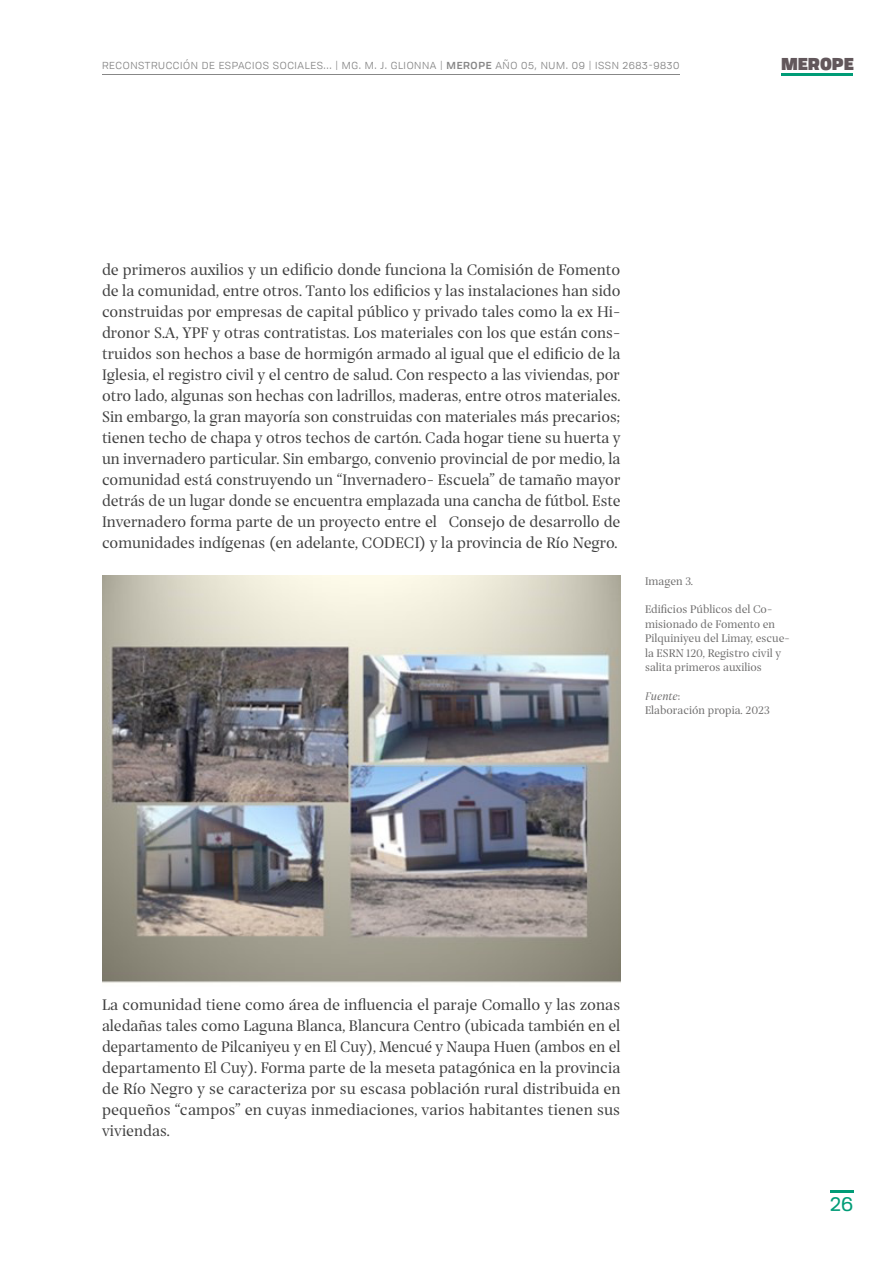
<style>
.page{position:relative;width:893px;height:1263px;background:#fff}
.page>*{position:absolute;margin:0;border:0;box-sizing:border-box;transform-origin:0 0}
.t1{font:19.5px "Tofino Personal";color:#009c77}
.t2{font:16.5px/21px "Prospectus M";color:#404040;text-align:justify}
.t3{font:900 16.5px "Tofino Personal";color:#62575b}
.t4{font:12px/14.4px "Prospectus M";color:#706f6f}
.t5{font:12px "Tofino Personal";letter-spacing:.05em;color:#878787}
.s1{font-weight:500}
.s2{font-style:italic}
</style>
<div class="page">
<hr style="left:830px;top:1190px;width:24px;height:2px;background:#009c77">
<hr style="left:782px;top:73px;width:71px;height:2px;background:#009c77">
<hr style="left:102px;top:74px;width:577px;height:1px;background:#878787">
<img style="left:102px;top:576px;width:518px;height:407px">
<p class="t5" style="left:102px;top:56px;width:579px">RECONSTRUCCIÓN DE ESPACIOS SOCIALES... | MG. M. J. GLIONNA | <span class="s1">merope</span> AÑO 05, NUM. 09 | ISSN 2683-9830</p>
<p class="t3" style="left:781px;top:49px;width:74px">MEROPE</p>
<p class="t2" style="left:102px;top:259px;width:520px">de primeros auxilios y un edificio donde funciona la Comisión de Fomento de la comunidad, entre otros. Tanto los edificios y las instalaciones han sido construidas por empresas de capital público y privado tales como la ex Hi&shy;dronor S.A, YPF y otras contratistas. Los materiales con los que están cons&shy;truidos son hechos a base de hormigón armado al igual que el edificio de la Iglesia, el registro civil y el centro de salud. Con respecto a las viviendas, por otro lado, algunas son hechas con ladrillos, maderas, entre otros materiales.<br>Sin embargo, la gran mayoría son construidas con materiales más precarios; tienen techo de chapa y otros techos de cartón. Cada hogar tiene su huerta y un invernadero particular. Sin embargo, convenio provincial de por medio, la comunidad está construyendo un “Invernadero- Escuela” de tamaño mayor detrás de un lugar donde se encuentra emplazada una cancha de fútbol. Este Invernadero forma parte de un proyecto entre el Consejo de desarrollo de comunidades indígenas (en adelante, CODECI) y la provincia de Río Negro.</p>
<p class="t4" style="left:645px;top:573px;width:50px">Imagen 3.</p>
<p class="t4" style="left:645px;top:602px;width:146px">Edificios Públicos del Co&shy;misionado de Fomento en<br>Pilquiniyeu del Limay, escue&shy;la ESRN 120, Registro civil y salita primeros auxilios</p>
<p class="t4" style="left:645px;top:688px;width:127px"><span class="s2">Fuente</span>:<br>Elaboración propia. 2023</p>
<p class="t2" style="left:102px;top:994px;width:520px">La comunidad tiene como área de influencia el paraje Comallo y las zonas aledañas tales como Laguna Blanca, Blancura Centro (ubicada también en el departamento de Pilcaniyeu y en El Cuy), Mencué y Naupa Huen (ambos en el departamento El Cuy). Forma parte de la meseta patagónica en la provincia de Río Negro y se caracteriza por su escasa población rural distribuida en pequeños “campos” en cuyas inmediaciones, varios habitantes tienen sus viviendas.</p>
<p class="t1" style="left:831px;top:1189px;width:24px">26</p>
</div>
